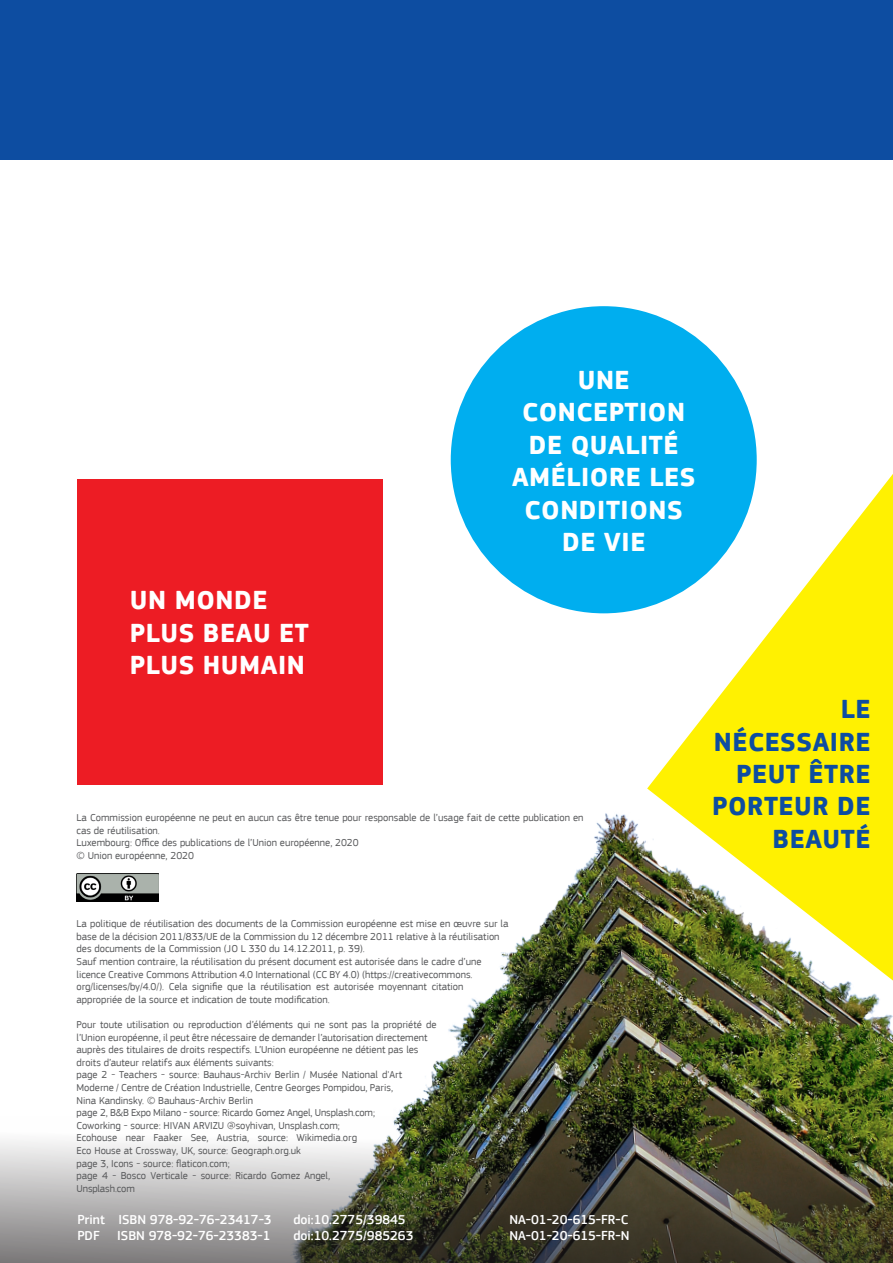
<style>
.page{position:relative;width:893px;height:1263px;background:#fff}
.page>*{position:absolute;margin:0;border:0;box-sizing:border-box;transform-origin:0 0}
.t1{font:700 27px/32.4px "EC Square Sans Pro";letter-spacing:.02em;color:#fff;text-align:center}
.t2{font:700 27px/32.4px "EC Square Sans Pro";letter-spacing:.02em;color:#0d4da1;text-align:right}
.Disclaimer{font:500 13.5px "EC Square Sans Pro";color:#fff}
.Disclaimer-2{font:10.5px/12.6px "EC Square Sans Pro";color:#57585a}
</style>
<div class="page">
<img style="left:76px;top:677px;width:817px;height:439px">
<div style="left:451px;top:306px;width:306px;height:307px;background:#00aeef;border-radius:50%"></div>
<div style="left:77px;top:478px;width:305px;height:306px;background:#ed1c24"></div>
<svg style="left:647px;top:455px;width:246px;height:561px"></svg>
<img style="left:0;top:1116px;width:893px;height:147px">
<img style="left:77px;top:873px;width:81px;height:29px">
<div style="left:0;top:0;width:893px;height:160px;background:#0d4da1"></div>
<p class="t1" style="left:130px;top:585px;width:180px;text-align:left">UN MONDE<br>PLUS BEAU ET<br>PLUS HUMAIN</p>
<p class="t1" style="left:512px;top:365px;width:185px">UNE<br>CONCEPTION<br>DE QUALITÉ<br>AMÉLIORE LES<br>CONDITIONS<br>DE VIE</p>
<p class="Disclaimer-2" style="left:77px;top:811px;width:509px">La Commission européenne ne peut en aucun cas être tenue pour responsable de l’usage fait de cette publication en cas de réutilisation.</p>
<p class="Disclaimer-2" style="left:77px;top:836px;width:284px">Luxembourg: Office des publications de l’Union européenne, 2020</p>
<p class="Disclaimer-2" style="left:77px;top:849px;width:119px">© Union européenne, 2020</p>
<p class="t2" style="left:712px;top:694px;width:160px">LE<br>NÉCESSAIRE<br>PEUT ÊTRE<br>PORTEUR DE<br>BEAUTÉ</p>
<p class="Disclaimer-2" style="left:77px;top:917px;width:433px">La politique de réutilisation des documents de la Commission européenne est mise en œuvre sur la base de la décision 2011/833/UE de la Commission du 12 décembre 2011 relative à la réutilisation des documents de la Commission (JO L 330 du 14.12.2011, p. 39).</p>
<p class="Disclaimer-2" style="left:77px;top:955px;width:406px">Sauf mention contraire, la réutilisation du présent document est autorisée dans le cadre d’une licence Creative Commons Attribution 4.0 International (CC BY 4.0) (https://creativecommons. org/licenses/by/4.0/). Cela signifie que la réutilisation est autorisée moyennant citation appropriée de la source et indication de toute modification.</p>
<p class="Disclaimer-2" style="left:77px;top:1018px;width:361px">Pour toute utilisation ou reproduction d’éléments qui ne sont pas la propriété de l’Union européenne, il peut être nécessaire de demander l’autorisation directement auprès des titulaires de droits respectifs. L’Union européenne ne détient pas les droits d’auteur relatifs aux éléments suivants:</p>
<p class="Disclaimer-2" style="left:77px;top:1069px;width:327px">page 2 - Teachers - source: Bauhaus-Archiv Berlin / Musée National d'Art<br>Moderne / Centre de Création Industrielle, Centre Georges Pompidou, Paris,<br>Nina Kandinsky. © Bauhaus-Archiv Berlin</p>
<p class="Disclaimer-2" style="left:77px;top:1106px;width:300px">page 2, B&amp;B Expo Milano - source: Ricardo Gomez Angel, Unsplash.com;</p>
<p class="Disclaimer-2" style="left:77px;top:1119px;width:265px">Coworking - source: HIVAN ARVIZU @soyhivan, Unsplash.com;</p>
<p class="Disclaimer-2" style="left:77px;top:1132px;width:282px">Ecohouse near Faaker See, Austria, source: Wikimedia.org<br>Eco House at Crossway, UK, source: Geograph.org.uk</p>
<p class="Disclaimer-2" style="left:77px;top:1157px;width:155px">page 3, Icons - source: flaticon.com;</p>
<p class="Disclaimer-2" style="left:77px;top:1169px;width:255px">page 4 - Bosco Verticale - source: Ricardo Gomez Angel,<br>Unsplash.com</p>
<p class="Disclaimer" style="left:77px;top:1211px;width:196px">Print ISBN 978-92-76-23417-3</p>
<p class="Disclaimer" style="left:293px;top:1211px;width:114px">doi:10.2775/39845</p>
<p class="Disclaimer" style="left:509px;top:1211px;width:120px">NA-01-20-615-FR-C</p>
<p class="Disclaimer" style="left:77px;top:1228px;width:24px">PDF</p>
<p class="Disclaimer" style="left:117px;top:1228px;width:155px">ISBN 978-92-76-23383-1</p>
<p class="Disclaimer" style="left:293px;top:1228px;width:122px">doi:10.2775/985263</p>
<p class="Disclaimer" style="left:509px;top:1228px;width:121px">NA-01-20-615-FR-N</p>
</div>
